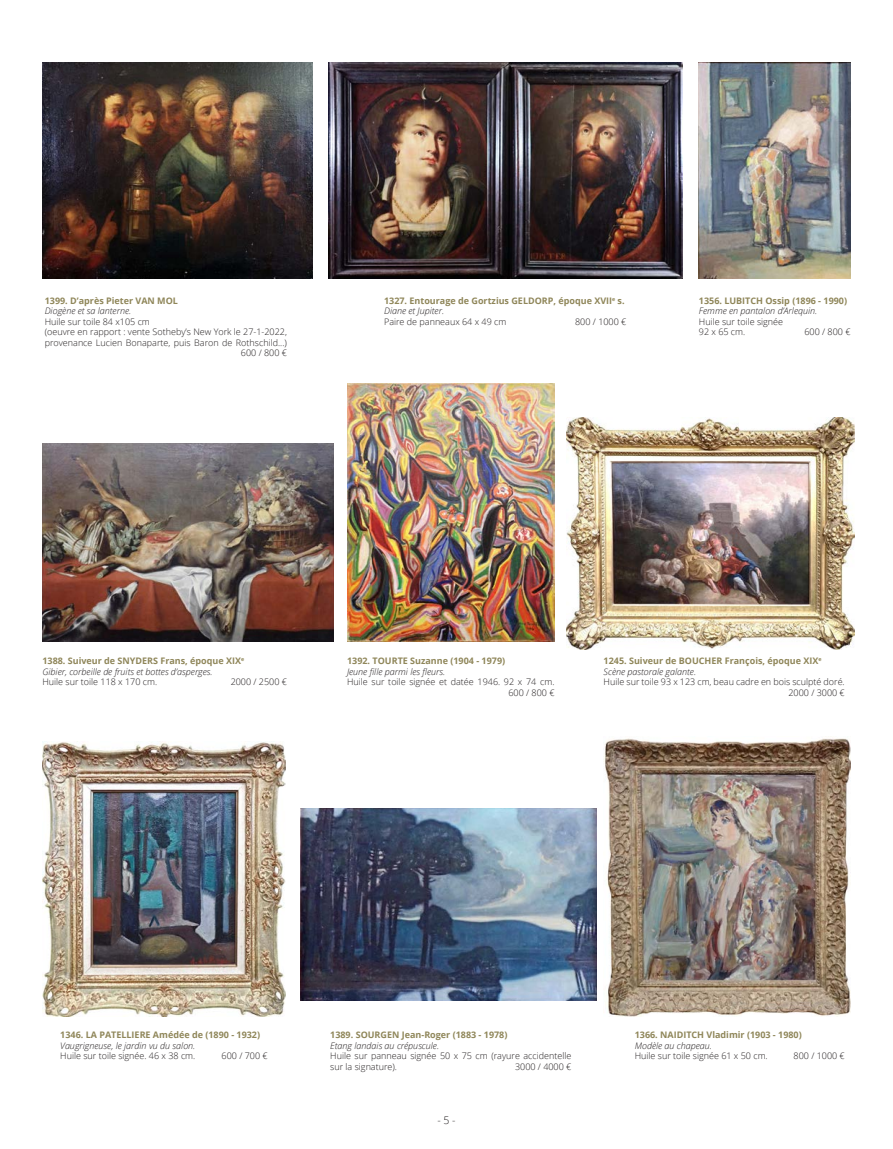
<style>
.page{position:relative;width:893px;height:1149px;background:#fff}
.page>*{position:absolute;margin:0;border:0;box-sizing:border-box;transform-origin:0 0}
.t1{font:300 10.5px "Open Sans";color:#231f20}
.t2{font:300 9px/10.5px "Open Sans";color:#231f20;text-align:right}
.t3{font:700 9px "Open Sans";color:#8f8659}
.t4{font:italic 300 9px "Open Sans";color:#231f20}
</style>
<div class="page">
<img style="left:329px;top:63px;width:354px;height:216px">
<img style="left:42px;top:63px;width:271px;height:216px">
<img style="left:43px;top:443px;width:291px;height:198px">
<img style="left:566px;top:417px;width:289px;height:232px">
<img style="left:699px;top:63px;width:151px;height:216px">
<img style="left:347px;top:383px;width:207px;height:258px">
<img style="left:604px;top:738px;width:246px;height:277px">
<img style="left:42px;top:741px;width:243px;height:274px">
<img style="left:301px;top:808px;width:295px;height:192px">
<p class="t3" style="left:45px;top:294px;width:135px">1399. D’après Pieter VAN MOL</p>
<p class="t4" style="left:45px;top:304px;width:88px">Diogène et sa lanterne.</p>
<p class="t2" style="left:45px;top:316px;width:107px">Huile sur toile 84 x105 cm</p>
<p class="t2" style="left:45px;top:326px;width:244px">(oeuvre en rapport : vente Sotheby’s New York le 27-1-2022, provenance Lucien Bonaparte, puis Baron de Rothschild...)<br>600 / 800 €</p>
<p class="t3" style="left:384px;top:294px;width:242px">1327. Entourage de Gortzius GELDORP, époque XVII<sup>e</sup> s.</p>
<p class="t4" style="left:384px;top:304px;width:62px">Diane et Jupiter.</p>
<p class="t2" style="left:384px;top:316px;width:124px">Paire de panneaux 64 x 49 cm</p>
<p class="t2" style="left:575px;top:316px;width:53px">800 / 1000 €</p>
<p class="t3" style="left:699px;top:294px;width:150px">1356. LUBITCH Ossip (1896 - 1990)</p>
<p class="t4" style="left:699px;top:304px;width:120px">Femme en pantalon d’Arlequin.</p>
<p class="t2" style="left:699px;top:316px;width:86px">Huile sur toile signée</p>
<p class="t2" style="left:699px;top:326px;width:48px">92 x 65 cm.</p>
<p class="t2" style="left:804px;top:326px;width:48px">600 / 800 €</p>
<p class="t3" style="left:42px;top:654px;width:203px">1388. Suiveur de SNYDERS Frans, époque XIX<sup>e</sup></p>
<p class="t4" style="left:42px;top:665px;width:172px">Gibier, corbeille de fruits et bottes d’asperges.</p>
<p class="t2" style="left:42px;top:676px;width:116px">Huile sur toile 118 x 170 cm.</p>
<p class="t2" style="left:231px;top:676px;width:58px">2000 / 2500 €</p>
<p class="t3" style="left:347px;top:654px;width:160px">1392. TOURTE Suzanne (1904 - 1979)</p>
<p class="t4" style="left:347px;top:665px;width:100px">Jeune fille parmi les fleurs.</p>
<p class="t2" style="left:347px;top:676px;width:209px">Huile sur toile signée et datée 1946. 92 x 74 cm.<br>600 / 800 €</p>
<p class="t3" style="left:604px;top:654px;width:219px">1245. Suiveur de BOUCHER François, époque XIX<sup>e</sup></p>
<p class="t4" style="left:604px;top:665px;width:94px">Scène pastorale galante.</p>
<p class="t2" style="left:604px;top:676px;width:243px">Huile sur toile 93 x 123 cm, beau cadre en bois sculpté doré.<br>2000 / 3000 €</p>
<p class="t3" style="left:60px;top:1028px;width:201px">1346. LA PATELLIERE Amédée de (1890 - 1932)</p>
<p class="t4" style="left:60px;top:1038px;width:137px">Vaugrigneuse, le jardin vu du salon.</p>
<p class="t2" style="left:60px;top:1049px;width:137px">Huile sur toile signée. 46 x 38 cm.</p>
<p class="t2" style="left:222px;top:1049px;width:48px">600 / 700 €</p>
<p class="t3" style="left:330px;top:1028px;width:179px">1389. SOURGEN Jean-Roger (1883 - 1978)</p>
<p class="t4" style="left:330px;top:1038px;width:110px">Etang landais au crépuscule.</p>
<p class="t2" style="left:330px;top:1049px;width:243px;text-align:left">Huile sur panneau signée 50 x 75 cm (rayure accidentelle sur la signature).</p>
<p class="t2" style="left:515px;top:1060px;width:58px">3000 / 4000 €</p>
<p class="t1" style="left:437px;top:1113px;width:20px">- 5 -</p>
<p class="t3" style="left:635px;top:1028px;width:169px">1366. NAIDITCH Vladimir (1903 - 1980)</p>
<p class="t4" style="left:635px;top:1038px;width:79px">Modèle au chapeau.</p>
<p class="t2" style="left:635px;top:1049px;width:135px">Huile sur toile signée 61 x 50 cm.</p>
<p class="t2" style="left:794px;top:1049px;width:53px">800 / 1000 €</p>
</div>
